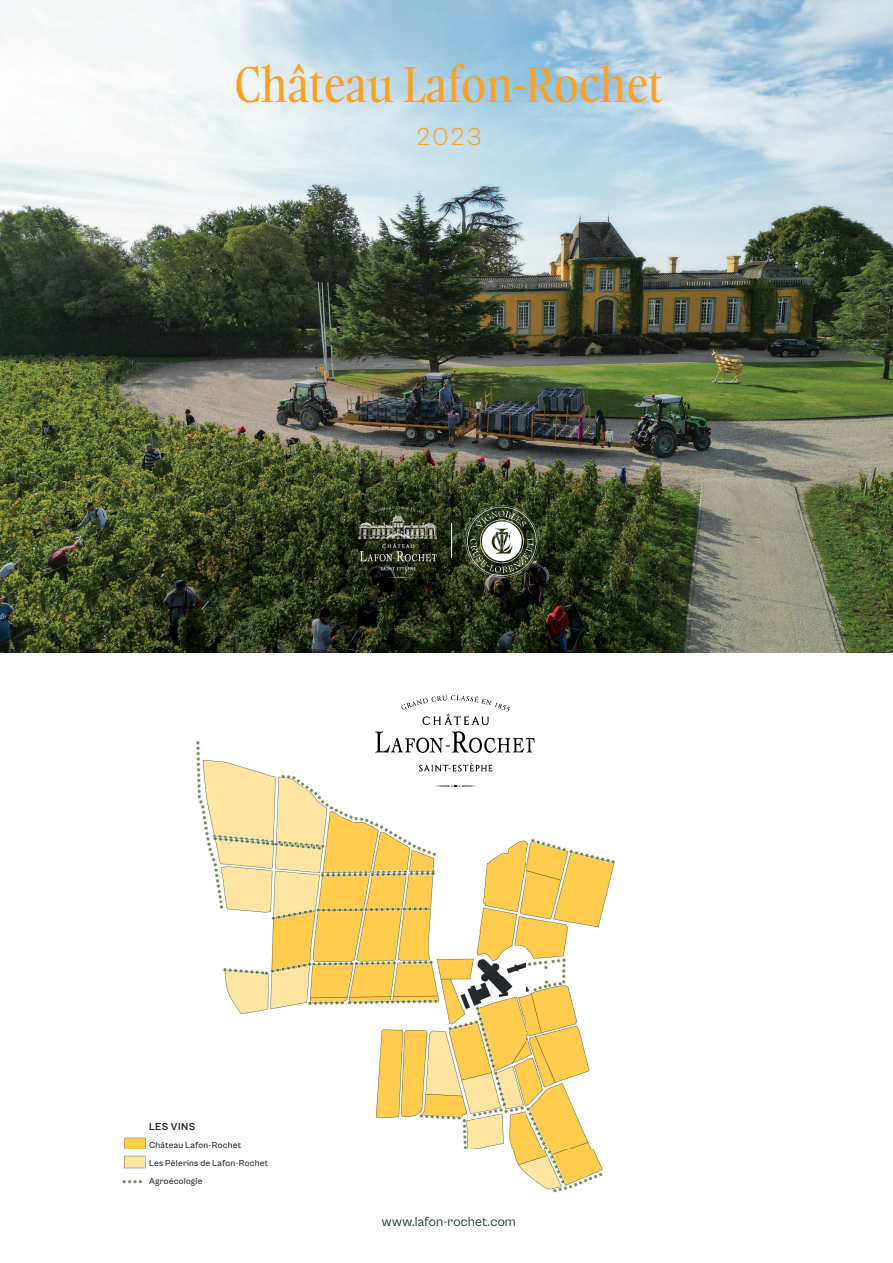
<style>
.page{position:relative;width:893px;height:1263px;background:#fff}
.page>*{position:absolute;margin:0;border:0;box-sizing:border-box;transform-origin:0 0}
.t1{font:47.25px "Gambarino";color:#f9a226}
.t2{font:300 25.35px "Cabinet Grotesk";color:#f9a226}
.t3{font:13.5px "Cabinet Grotesk";letter-spacing:.01em;color:#042f17}
.t4{font:700 10.5px "Cabinet Grotesk";letter-spacing:.05em;color:#231f20}
.t5{font:500 9px/18px "Cabinet Grotesk";letter-spacing:.02em;color:#231f20}
</style>
<div class="page">
<img style="left:122px;top:651px;width:771px;height:542px">
<div style="left:149px;top:1120px;width:140px;height:71px;background:#fff"></div>
<div style="left:118px;top:1120px;width:31px;height:12px;background:#fff"></div>
<img style="left:0;top:0;width:526px;height:653px">
<img style="left:525px;top:0;width:368px;height:651px">
<hr style="left:451px;top:523px;width:1px;height:35px;background:#f4f0e6">
<img style="left:358px;top:505px;width:79px;height:72px">
<svg style="left:466px;top:505px;width:72px;height:72px"></svg>
<h1 class="t1" style="left:235px;top:51px;width:429px">Château Lafon-Rochet</h1>
<h2 class="t2" style="left:416px;top:124px;width:68px">2023</h2>
<p class="t4" style="left:149px;top:1120px;width:48px">LES VINS</p>
<p class="t5" style="left:149px;top:1136px;width:121px">Château Lafon-Rochet<br>Les Pèlerins de Lafon-Rochet<br>Agroécologie</p>
<h3 class="t3" style="left:382px;top:1214px;width:136px">www.lafon-rochet.com</h3>
</div>
